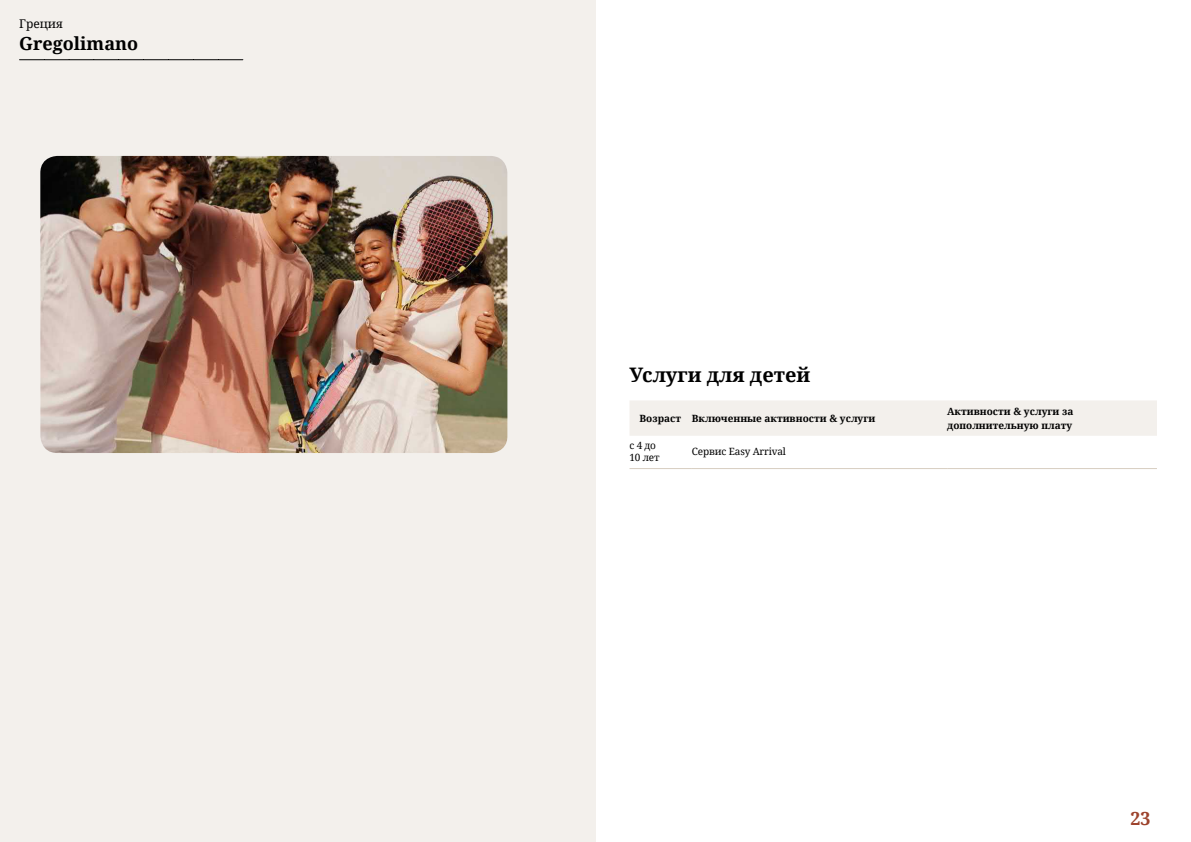
<style>
.page{position:relative;width:1191px;height:842px;background:#fff}
.page>*{position:absolute;margin:0;border:0;box-sizing:border-box;transform-origin:0 0}
.t1{font:700 20px "Noto Serif";color:#000}
.t2{font:700 18px "Noto Serif";color:#000}
.t3{font:700 18px "Noto Serif";color:#9d432c}
.t4{font:12px "Noto Serif";color:#000}
.t5{font:700 10px/14px "Noto Serif";color:#000}
.t6{font:10px/12px "Noto Serif";letter-spacing:-.015em;color:#000}
</style>
<div class="page">
<div style="left:0;top:0;width:595px;height:842px;background:#f3f0ec"></div>
<img style="left:40px;top:156px;width:467px;height:297px">
<svg style="left:20px;top:59px;width:223px;height:1px"></svg>
<div style="left:630px;top:400px;width:527px;height:36px;background:#f3f0ec"></div>
<hr style="left:629px;top:468px;width:63px;height:1px;background:#d7cdc1">
<hr style="left:692px;top:468px;width:255px;height:1px;background:#d7cdc1">
<hr style="left:947px;top:468px;width:210px;height:1px;background:#d7cdc1">
<p class="t4" style="left:19px;top:16px;width:45px">Греция</p>
<h2 class="t2" style="left:19px;top:31px;width:120px">Gregolimano</h2>
<h1 class="t1" style="left:629px;top:361px;width:182px">Услуги для детей</h1>
<p class="t5" style="left:639px;top:411px;width:237px">Возраст Включенные активности &amp; услуги</p>
<p class="t5" style="left:947px;top:404px;width:128px">Активности &amp; услуги за дополнительную плату</p>
<p class="t6" style="left:629px;top:439px;width:32px">c 4 до<br>10 лет</p>
<p class="t6" style="left:692px;top:445px;width:96px">Сервис Easy Arrival</p>
<h2 class="t3" style="left:1130px;top:806px;width:22px">23</h2>
</div>
